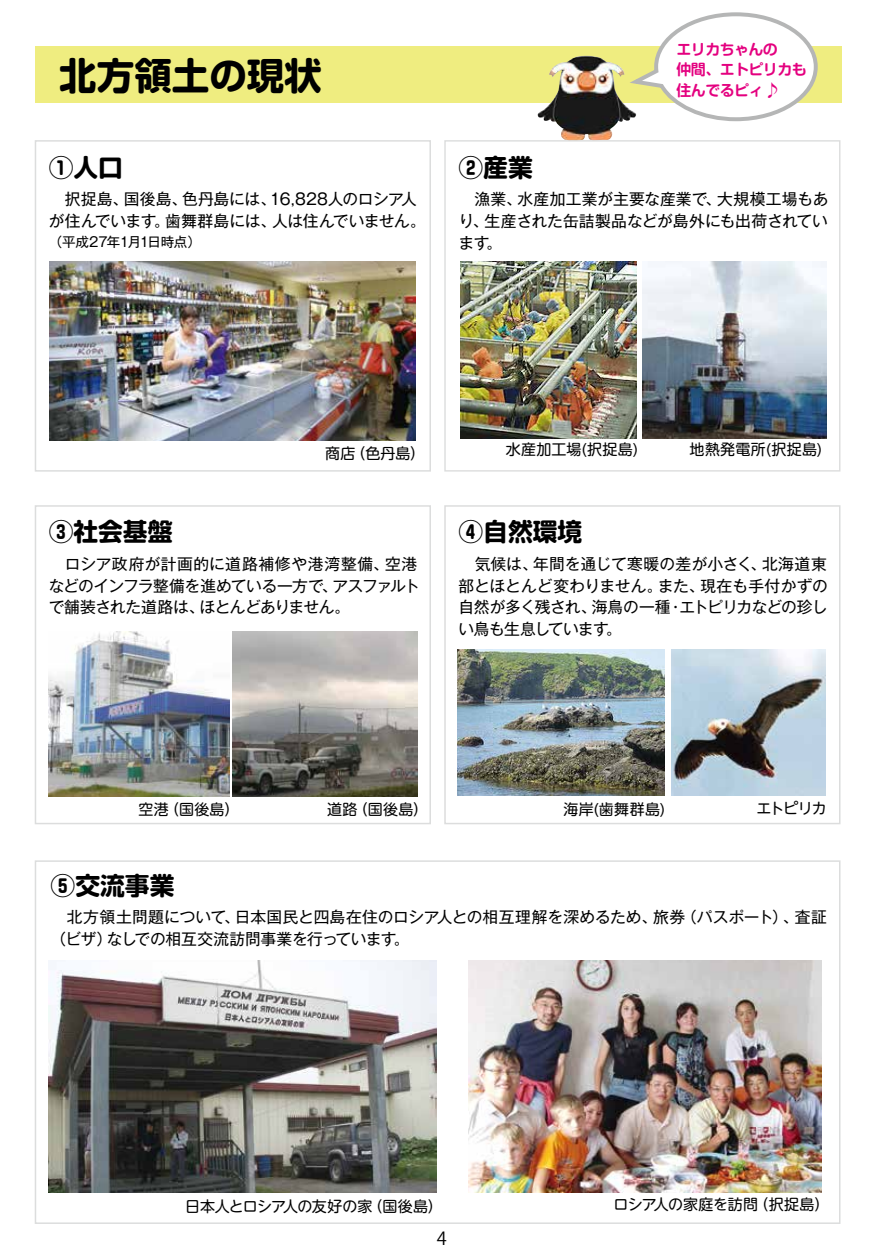
<style>
.page{position:relative;width:881px;height:1260px;background:#fff}
.page>*{position:absolute;margin:0;border:0;box-sizing:border-box;transform-origin:0 0}
.t1{font:700 37.5px "Soft Go Std";color:#000}
.t2{font:700 24.75px "Soft Go Std";color:#000}
.t3{font:18px "Koz Go Pro";color:#000}
.t4{font:15.75px/21.8px "Gothic MB101 Pr 5";letter-spacing:-.01em;color:#000}
.t5{font:15px "UD Shin M Go Pro";letter-spacing:.015em;color:#000}
.t6{font:700 15px/19.5px "Soft Go Std De";letter-spacing:-.04em;color:#e4007f}
.t7{font:15px "UD Shin M Go Pro";letter-spacing:-.025em;color:#000}
.t8{font:15px "UD Shin M Go Pro";letter-spacing:-.015em;color:#000}
.t9{font:13.5px "Gothic MB101 Pr 5";letter-spacing:-.04em;color:#000}
.s1{font-size:18px}
</style>
<div class="page">
<div style="left:35px;top:140px;width:396px;height:331px;border:2px solid #dcdddd"></div>
<div style="left:444px;top:140px;width:396px;height:331px;border:1px solid #dcdddd"></div>
<div style="left:35px;top:505px;width:396px;height:319px;border:2px solid #dcdddd"></div>
<div style="left:35px;top:860px;width:805px;height:363px;border:2px solid #dcdddd"></div>
<div style="left:444px;top:505px;width:396px;height:319px;border:2px solid #dcdddd"></div>
<div style="left:35px;top:47px;width:807px;height:56px;background:#efed80"></div>
<svg style="left:623px;top:12px;width:196px;height:110px"></svg>
<img style="left:49px;top:261px;width:366px;height:179px">
<img style="left:457px;top:649px;width:207px;height:146px">
<img style="left:671px;top:649px;width:154px;height:146px">
<img style="left:460px;top:261px;width:176px;height:177px">
<img style="left:642px;top:261px;width:183px;height:177px">
<img style="left:468px;top:960px;width:353px;height:231px">
<img style="left:233px;top:631px;width:184px;height:165px">
<img style="left:49px;top:631px;width:180px;height:165px">
<svg style="left:323px;top:439px;width:93px;height:2px"></svg>
<svg style="left:137px;top:791px;width:94px;height:31px"></svg>
<svg style="left:325px;top:793px;width:94px;height:29px"></svg>
<svg style="left:562px;top:821px;width:103px;height:4px"></svg>
<svg style="left:503px;top:435px;width:134px;height:4px"></svg>
<svg style="left:687px;top:424px;width:135px;height:15px;background:#383c40"></svg>
<img style="left:49px;top:960px;width:387px;height:232px">
<svg style="left:185px;top:1188px;width:249px;height:36px"></svg>
<svg style="left:613px;top:1190px;width:207px;height:3px"></svg>
<img style="left:537px;top:56px;width:99px;height:84px">
<h1 class="t1" style="left:59px;top:49px;width:264px">北方領土の現状</h1>
<h2 class="t2" style="left:49px;top:150px;width:76px">①人口</h2>
<p class="t4" style="left:49px;top:187px;width:378px">　択捉島、国後島、色丹島には、16,828人のロシア人が住んでいます。歯舞群島には、人は住んでいません。</p>
<p class="t9" style="left:49px;top:230px;width:154px">（平成27年1月1日時点）</p>
<p class="t6" style="left:676px;top:39px;width:132px">エリカちゃんの<br>仲間、エトピリカも</p>
<p class="t6" style="left:676px;top:79px;width:106px">住んでるピィ<span class="s1">♪</span></p>
<h2 class="t2" style="left:458px;top:150px;width:76px">②産業</h2>
<p class="t4" style="left:458px;top:187px;width:371px;text-align:justify">　漁業、水産加工業が主要な産業で、大規模工場もあり、生産された缶詰製品などが島外にも出荷されています。</p>
<p class="t5" style="left:325px;top:441px;width:101px">商店（色丹島）</p>
<h2 class="t2" style="left:49px;top:514px;width:125px">③社会基盤</h2>
<p class="t4" style="left:49px;top:551px;width:372px">　ロシア政府が計画的に道路補修や港湾整備、空港などのインフラ整備を進めている一方で、アスファルトで舗装された道路は、ほとんどありません。</p>
<p class="t5" style="left:505px;top:437px;width:134px">水産加工場(択捉島)</p>
<p class="t5" style="left:689px;top:437px;width:134px">地熱発電所(択捉島)</p>
<h2 class="t2" style="left:458px;top:514px;width:125px">④自然環境</h2>
<p class="t4" style="left:458px;top:551px;width:370px;text-align:justify">　気候は、年間を通じて寒暖の差が小さく、北海道東部とほとんど変わりません。また、現在も手付かずの自然が多く残され、海鳥の一種・エトピリカなどの珍しい鳥も生息しています。</p>
<p class="t5" style="left:138px;top:796px;width:102px">空港（国後島）</p>
<p class="t5" style="left:327px;top:796px;width:102px">道路（国後島）</p>
<p class="t5" style="left:563px;top:797px;width:103px">海岸(歯舞群島)</p>
<p class="t5" style="left:756px;top:795px;width:72px">エトピリカ</p>
<h2 class="t2" style="left:51px;top:867px;width:150px">⑤交流事業　</h2>
<p class="t4" style="left:51px;top:905px;width:777px;text-indent:16px">北方領土問題について、日本国民と四島在住のロシア人との相互理解を深めるため、旅券（パスポート）、査証（ビザ）なしでの相互交流訪問事業を行っています。</p>
<p class="t7" style="left:185px;top:1194px;width:259px">日本人とロシア人の友好の家（国後島）</p>
<p class="t8" style="left:613px;top:1191px;width:217px">ロシア人の家庭を訪問（択捉島）</p>
<p class="t3" style="left:437px;top:1226px;width:11px">4</p>
</div>
